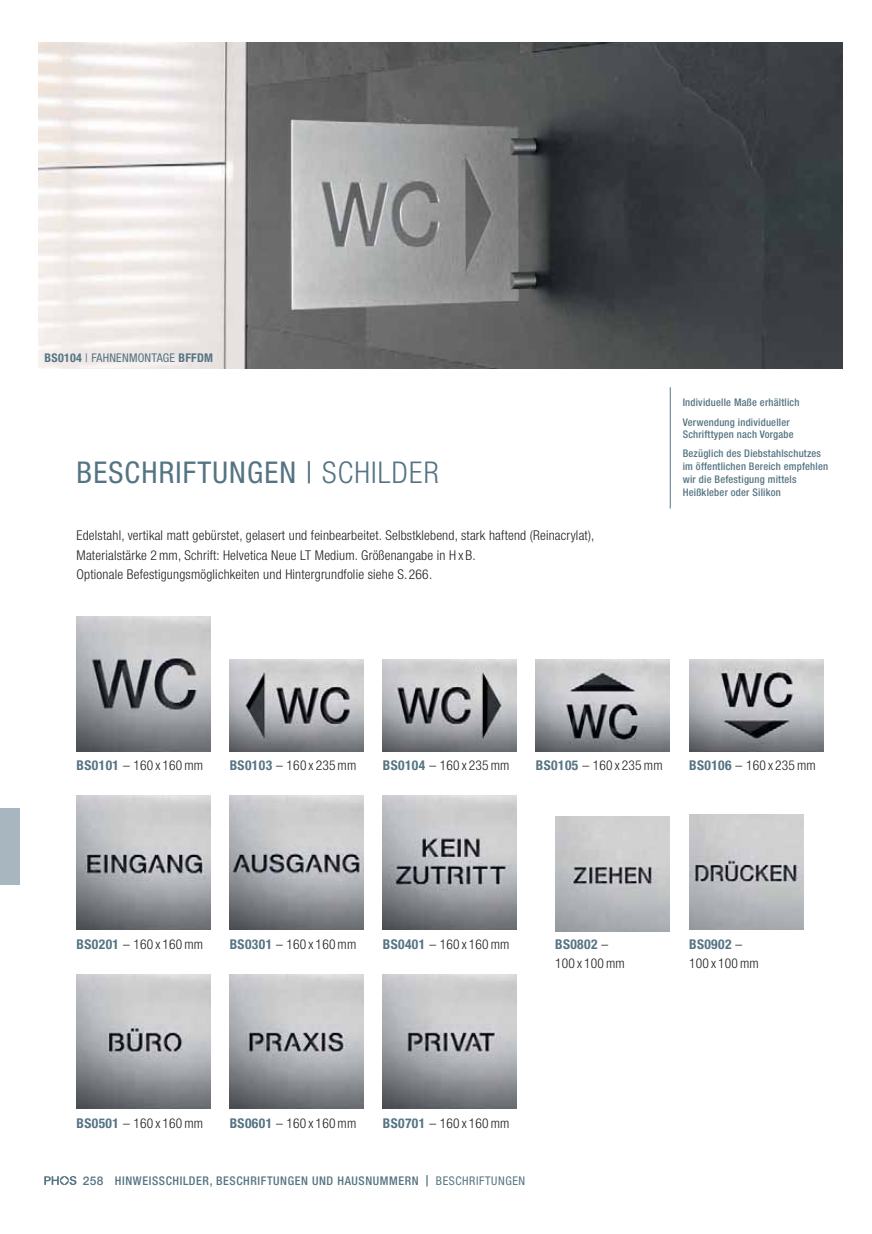
<style>
.page{position:relative;width:872px;height:1234px;background:#fff}
.page>*{position:absolute;margin:0;border:0;box-sizing:border-box;transform-origin:0 0}
.t1{font:condensed 30px "Helvetica Neue LT Std";letter-spacing:.04em;color:#557483}
.t2{font:300 condensed 13.5px/19.2px "Helvetica Neue LT Std";letter-spacing:.015em;color:#231f20}
.t3{font:500 condensed 12px "Helvetica Neue LT Std";letter-spacing:.05em;color:#557483}
.t4{font:condensed 12px "Helvetica Neue LT Std";letter-spacing:.02em;color:#557483}
.t5{font:500 condensed 10.5px/19.2px "Helvetica Neue LT Std";letter-spacing:.02em;color:#557483}
.s1{font-weight:700}
.s2{font-weight:300}
.s3{font-weight:700;color:#557483}
.s4{font-stretch:normal}
.s5{font-stretch:normal;font-size:11.25px}
.s6{font-weight:400}
</style>
<div class="page">
<img style="left:38px;top:43px;width:804px;height:325px">
<img style="left:77px;top:617px;width:133px;height:133px">
<img style="left:230px;top:795px;width:134px;height:134px">
<img style="left:77px;top:795px;width:133px;height:134px">
<img style="left:383px;top:795px;width:134px;height:134px">
<img style="left:383px;top:974px;width:134px;height:134px">
<img style="left:77px;top:974px;width:133px;height:134px">
<img style="left:230px;top:974px;width:134px;height:134px">
<img style="left:689px;top:659px;width:134px;height:91px">
<img style="left:383px;top:659px;width:134px;height:91px">
<img style="left:536px;top:659px;width:134px;height:91px">
<img style="left:230px;top:659px;width:134px;height:91px">
<img style="left:689px;top:814px;width:115px;height:115px">
<img style="left:555px;top:816px;width:115px;height:114px">
<hr style="left:670px;top:387px;width:1px;height:121px;background:#557483">
<svg style="left:44px;top:1176px;width:33px;height:8px"></svg>
<div style="left:0;top:808px;width:19px;height:76px;background:#a7b6bf"></div>
<p class="t4" style="left:45px;top:353px;width:170px"><span class="s1">BS0104</span> | FAHNENMONTAGE <span class="s1">BFFDM</span></p>
<h1 class="t1" style="left:77px;top:461px;width:364px">BESCHRIFTUNGEN | <span class="s2">SCHILDER</span></h1>
<p class="t2" style="left:77px;top:527px;width:519px">Edelstahl, vertikal matt gebürstet, gelasert und feinbearbeitet. Selbstklebend, stark haftend (Reinacrylat),<br>Materialstärke 2 mm, Schrift: Helvetica Neue LT Medium. Größenangabe in H x B.<br>Optionale Befestigungsmöglichkeiten und Hintergrundfolie siehe S. 266.</p>
<p class="t5" style="left:682px;top:394px;width:118px">Individuelle Maße erhältlich<br>Verwendung individueller</p>
<p class="t5" style="left:682px;top:426px;width:140px">Schrifttypen nach Vorgabe<br>Bezüglich des Diebstahlschutzes</p>
<p class="t5" style="left:682px;top:461px;width:147px;line-height:12.8px">im öffentlichen Bereich empfehlen wir die Befestigung mittels<br>Heißkleber oder Silikon</p>
<p class="t2" style="left:77px;top:757px;width:128px"><span class="s3">BS0101</span> – 160 x 160 mm</p>
<p class="t2" style="left:230px;top:757px;width:128px"><span class="s3">BS0103</span> – 160 x 235 mm</p>
<p class="t2" style="left:383px;top:757px;width:128px"><span class="s3">BS0104</span> – 160 x 235 mm</p>
<p class="t2" style="left:536px;top:757px;width:128px"><span class="s3">BS0105</span> – 160 x 235 mm</p>
<p class="t2" style="left:689px;top:757px;width:128px"><span class="s3">BS0106</span> – 160 x 235 mm</p>
<p class="t2" style="left:77px;top:935px;width:128px"><span class="s3">BS0201</span> – 160 x 160 mm</p>
<p class="t2" style="left:230px;top:935px;width:128px"><span class="s3">BS0301</span> – 160 x 160 mm</p>
<p class="t2" style="left:383px;top:935px;width:128px"><span class="s3">BS0401</span> – 160 x 160 mm</p>
<p class="t2" style="left:555px;top:935px;width:71px"><span class="s3">BS0802</span> –<br>100 x 100 mm</p>
<p class="t2" style="left:689px;top:935px;width:71px"><span class="s3">BS0902</span> –<br>100 x 100 mm</p>
<p class="t2" style="left:77px;top:1114px;width:128px"><span class="s3">BS0501</span> – 160 x 160 mm</p>
<p class="t2" style="left:230px;top:1114px;width:128px"><span class="s3">BS0601</span> – 160 x 160 mm</p>
<p class="t2" style="left:383px;top:1114px;width:128px"><span class="s3">BS0701</span> – 160 x 160 mm</p>
<p class="t3" style="left:83px;top:1176px;width:444px"><span class="s4">258</span> HINWEISSCHILDER, BESCHRIFTUNGEN UND HAUSNUMMERN <span class="s5">|</span> <span class="s6">BESCHRIFTUNGEN</span></p>
</div>
